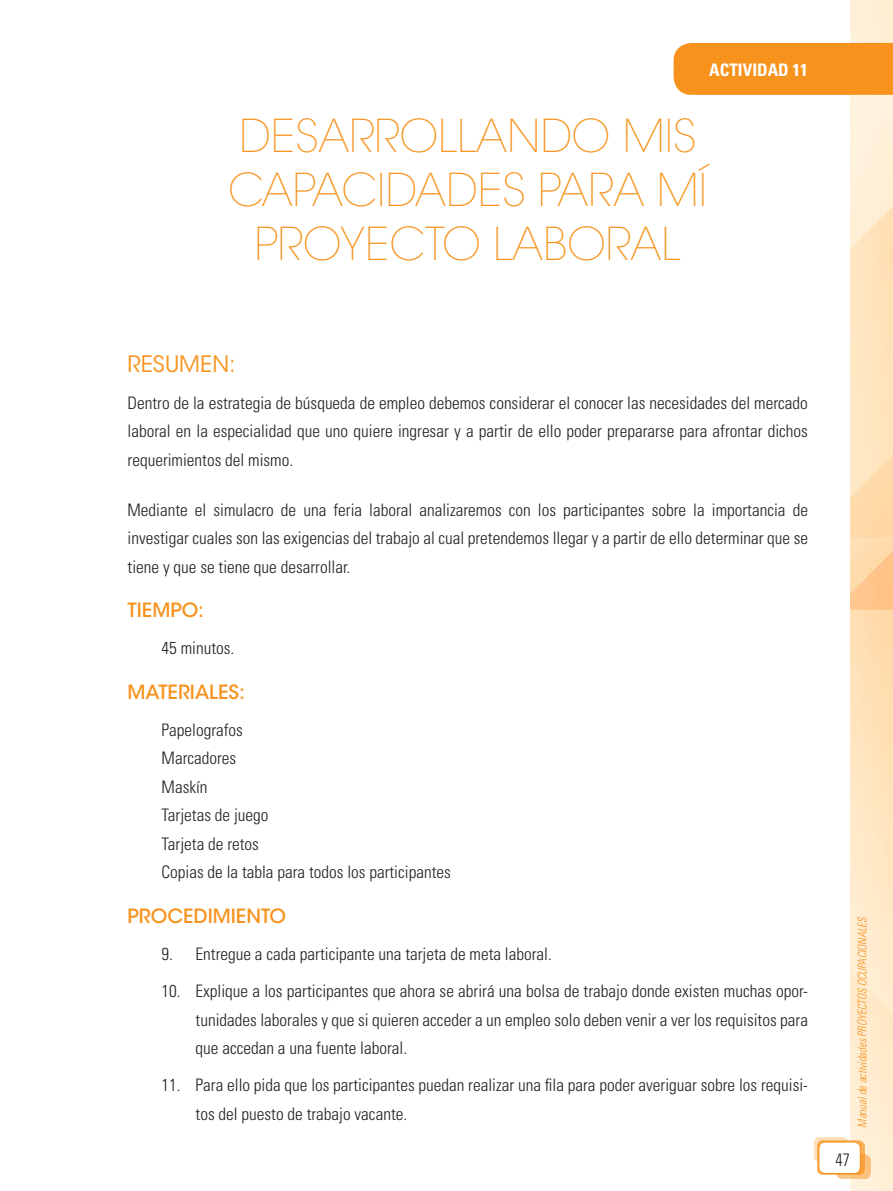
<style>
.page{position:relative;width:893px;height:1191px;background:#fff}
.page>*{position:absolute;margin:0;border:0;box-sizing:border-box;transform-origin:0 0}
.t1{font:200 45px/54px "ITC Avant Garde Std";color:#f7931d;text-align:center}
.t2{font:22.5px "ITC Avant Garde Std";color:#f7931d}
.t3{font:500 19.5px "ITC Avant Garde Std";color:#f7931d}
.t4{font:300 condensed 18px "Univers LT Std";color:#231f20;scale:.9 1}
.t5{font:300 condensed 17.25px/28.5px "Univers LT Std";color:#231f20;text-align:justify}
.t6{font:700 condensed 17.25px "Univers LT Std";color:#fff}
.t7{font:italic 300 condensed 12px "Univers LT Std";color:#f7931d;scale:.9 1}
</style>
<div class="page">
<svg style="left:674px;top:0;width:219px;height:1191px"></svg>
<p class="t6" style="left:709px;top:60px;width:100px">ACTIVIDAD 11</p>
<h1 class="t1" style="left:228px;top:109px;width:480px">DESARROLLANDO MIS<br>CAPACIDADES PARA MÍ<br>PROYECTO LABORAL</h1>
<h2 class="t2" style="left:128px;top:350px;width:110px">RESUMEN:</h2>
<p class="t5" style="left:128px;top:388px;width:682px">Dentro de la estrategia de búsqueda de empleo debemos considerar el conocer las necesidades del mercado laboral en la especialidad que uno quiere ingresar y a partir de ello poder prepararse para afrontar dichos requerimientos del mismo.</p>
<p class="t5" style="left:128px;top:495px;width:682px">Mediante el simulacro de una feria laboral analizaremos con los participantes sobre la importancia de investigar cuales son las exigencias del trabajo al cual pretendemos llegar y a partir de ello determinar que se tiene y que se tiene que desarrollar.</p>
<p class="t3" style="left:128px;top:598px;width:78px">TIEMPO:</p>
<p class="t5" style="left:162px;top:634px;width:74px">45 minutos.</p>
<p class="t3" style="left:128px;top:679px;width:119px">MATERIALES:</p>
<p class="t5" style="left:162px;top:715px;width:291px;text-align:left">Papelografos<br>Marcadores<br>Maskín<br>Tarjetas de juego<br>Tarjeta de retos<br>Copias de la tabla para todos los participantes</p>
<p class="t3" style="left:128px;top:904px;width:160px">PROCEDIMIENTO</p>
<p class="t5" style="left:162px;top:940px;width:392px">9. Entregue a cada participante una tarjeta de meta laboral.</p>
<p class="t5" style="left:196px;top:977px;width:614px;text-indent:-34px">10. Explique a los participantes que ahora se abrirá una bolsa de trabajo donde existen muchas opor&shy;tunidades laborales y que si quieren acceder a un empleo solo deben venir a ver los requisitos para que accedan a una fuente laboral.</p>
<p class="t5" style="left:196px;top:1071px;width:614px;text-indent:-34px">11. Para ello pida que los participantes puedan realizar una fila para poder averiguar sobre los requisi&shy;tos del puesto de trabajo vacante.</p>
<p class="t7" style="left:855px;top:1127px;width:236px;rotate:-90deg">Manual de actividades PROYECTOS OCUPACIONALES</p>
<p class="t4" style="left:836px;top:1149px;width:17px">47</p>
</div>
